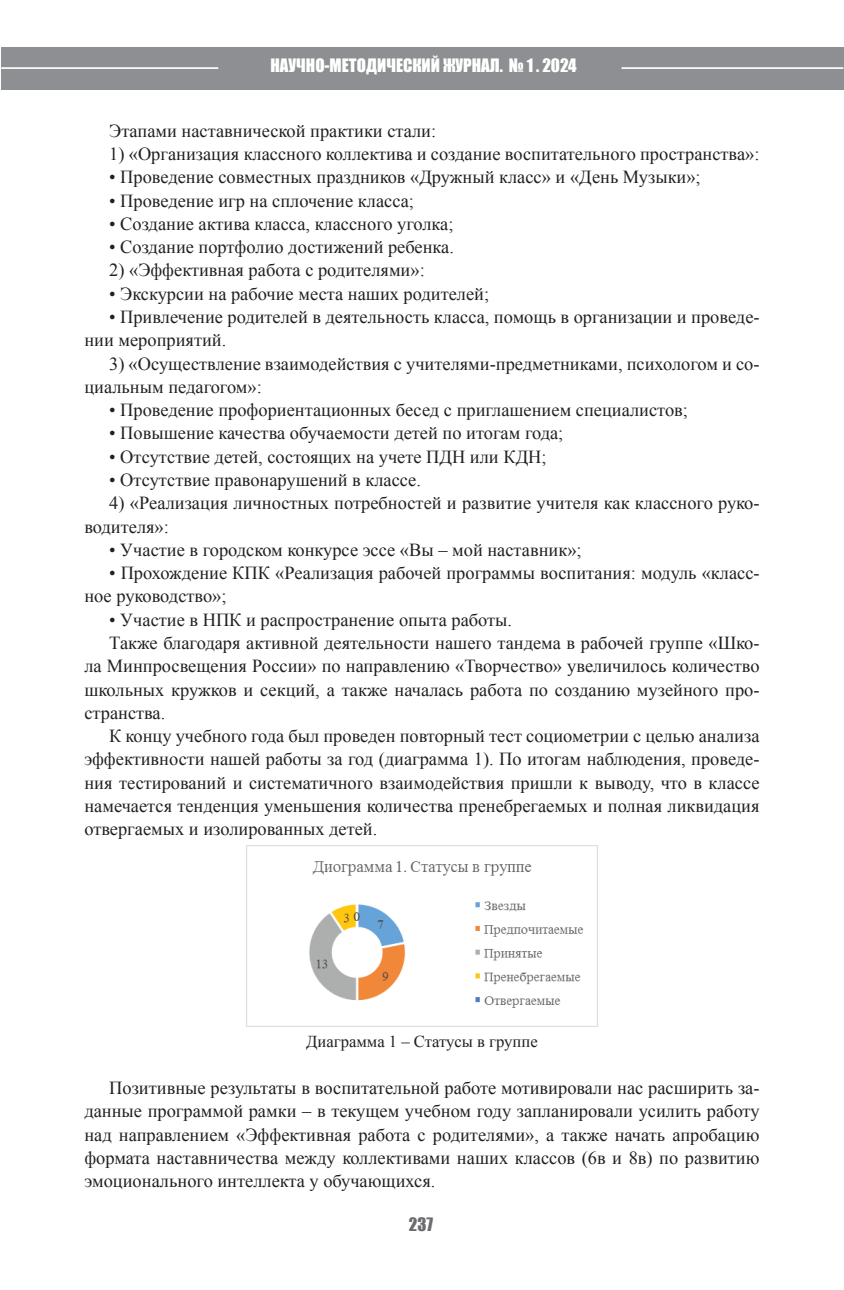
<style>
.page{position:relative;width:844px;height:1290px;background:#fff}
.page>*{position:absolute;margin:0;border:0;box-sizing:border-box;transform-origin:0 0}
.t1{font:18.38px/23.3px "Times New Roman";color:#231f20}
.t2{font:16.97px "Impact";color:#fff}
.t3{font:16.97px "Impact";color:#6c6d70}
.t4{font:16.62px "Times New Roman";color:#231f20}
</style>
<div class="page">
<div style="left:1px;top:47px;width:842px;height:42px;background:#8d8f92"></div>
<hr style="left:1px;top:67px;width:217px;height:2px;background:#fff">
<hr style="left:621px;top:67px;width:222px;height:2px;background:#fff">
<img style="left:246px;top:845px;width:351px;height:181px">
<p class="t2" style="left:270px;top:52px;width:307px">научно-методический журнал. № 1 . 2024</p>
<p class="t1" style="left:109px;top:119px;width:328px">Этапами наставнической практики стали:</p>
<p class="t1" style="left:109px;top:142px;width:651px">1) «Организация классного коллектива и создание воспитательного пространства»:</p>
<p class="t1" style="left:109px;top:165px;width:593px">• Проведение совместных праздников «Дружный класс» и «День Музыки»;</p>
<p class="t1" style="left:109px;top:189px;width:306px">• Проведение игр на сплочение класса;</p>
<p class="t1" style="left:109px;top:212px;width:346px">• Создание актива класса, классного уголка;</p>
<p class="t1" style="left:109px;top:235px;width:346px">• Создание портфолио достижений ребенка.</p>
<p class="t1" style="left:109px;top:258px;width:317px">2) «Эффективная работа с родителями»:</p>
<p class="t1" style="left:109px;top:282px;width:381px">• Экскурсии на рабочие места наших родителей;</p>
<p class="t1" style="left:84px;top:305px;width:676px;text-indent:25px">• Привлечение родителей в деятельность класса, помощь в организации и проведе&shy;нии мероприятий.</p>
<p class="t1" style="left:84px;top:351px;width:676px;text-indent:25px">3) «Осуществление взаимодействия с учителями-предметниками, психологом и со&shy;циальным педагогом»:</p>
<p class="t1" style="left:109px;top:398px;width:580px">• Проведение профориентационных бесед с приглашением специалистов;</p>
<p class="t1" style="left:109px;top:421px;width:455px">• Повышение качества обучаемости детей по итогам года;</p>
<p class="t1" style="left:109px;top:445px;width:439px">• Отсутствие детей, состоящих на учете ПДН или КДН;</p>
<p class="t1" style="left:109px;top:468px;width:313px">• Отсутствие правонарушений в классе.</p>
<p class="t1" style="left:84px;top:491px;width:676px;text-indent:25px">4) «Реализация личностных потребностей и развитие учителя как классного руко&shy;водителя»:</p>
<p class="t1" style="left:109px;top:538px;width:474px">• Участие в городском конкурсе эссе «Вы – мой наставник»;</p>
<p class="t1" style="left:84px;top:561px;width:676px;text-indent:25px">• Прохождение КПК «Реализация рабочей программы воспитания: модуль «класс&shy;ное руководство»;</p>
<p class="t1" style="left:109px;top:608px;width:404px">• Участие в НПК и распространение опыта работы.</p>
<p class="t1" style="left:109px;top:631px;width:651px">Также благодаря активной деятельности нашего тандема в рабочей группе «Шко-</p>
<p class="t1" style="left:84px;top:654px;width:676px">ла Минпросвещения России» по направлению «Творчество» увеличилось количество</p>
<p class="t1" style="left:84px;top:677px;width:676px">школьных кружков и секций, а также началась работа по созданию музейного про-</p>
<p class="t1" style="left:84px;top:701px;width:82px">странства.</p>
<p class="t1" style="left:109px;top:724px;width:651px">К концу учебного года был проведен повторный тест социометрии с целью анализа</p>
<p class="t1" style="left:84px;top:747px;width:676px">эффективности нашей работы за год (диаграмма 1). По итогам наблюдения, проведе-</p>
<p class="t1" style="left:84px;top:771px;width:676px">ния тестирований и систематичного взаимодействия пришли к выводу, что в классе</p>
<p class="t1" style="left:84px;top:794px;width:676px">намечается тенденция уменьшения количества пренебрегаемых и полная ликвидация</p>
<p class="t1" style="left:84px;top:817px;width:294px">отвергаемых и изолированных детей.</p>
<p class="t4" style="left:306px;top:1031px;width:233px">Диаграмма 1 – Статусы в группе</p>
<p class="t1" style="left:84px;top:1076px;width:676px;text-align:justify;text-indent:25px">Позитивные результаты в воспитательной работе мотивировали нас расширить за&shy;данные программой рамки – в текущем учебном году запланировали усилить работу над направлением «Эффективная работа с родителями», а также начать апробацию формата наставничества между коллективами наших классов (6в и 8в) по развитию эмоционального интеллекта у обучающихся.</p>
<p class="t3" style="left:409px;top:1211px;width:26px">237</p>
</div>
